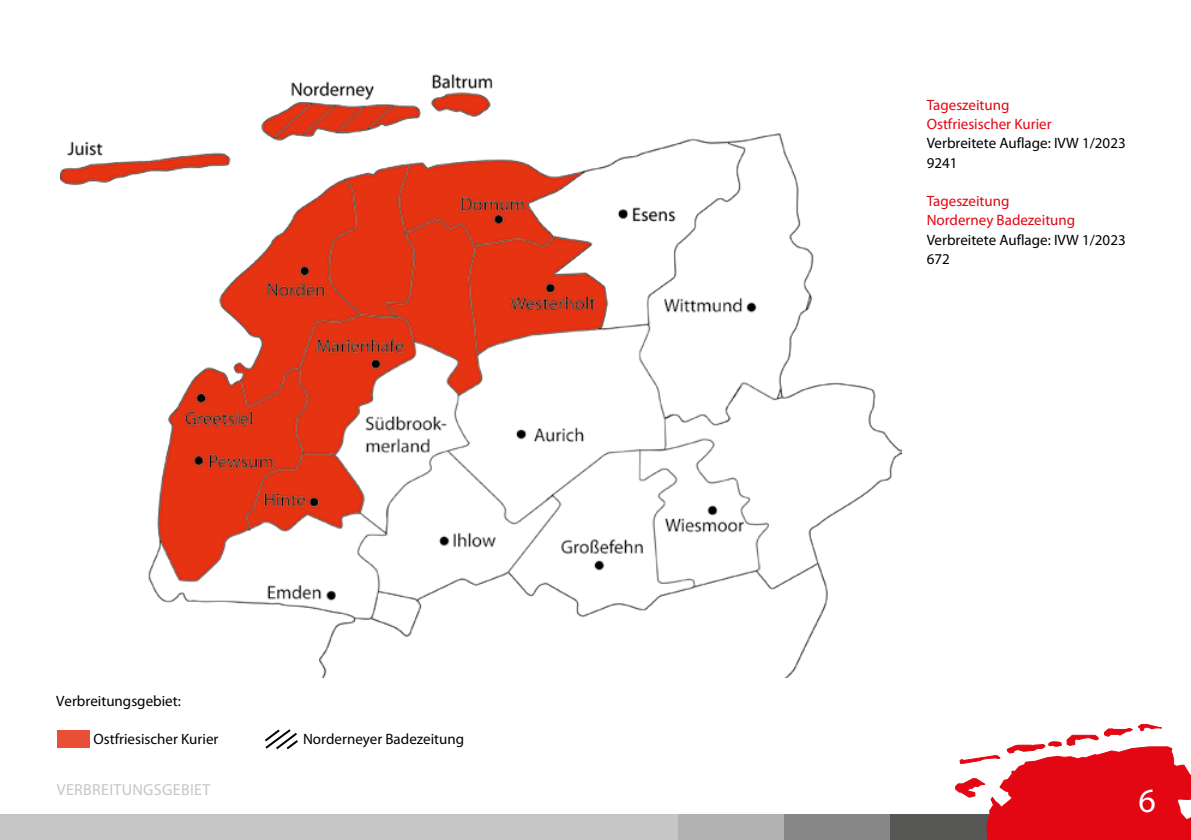
<style>
.page{position:relative;width:1191px;height:840px;background:#fff}
.page>*{position:absolute;margin:0;border:0;box-sizing:border-box;transform-origin:0 0}
.t1{font:34px "Myriad Pro";color:#fff}
.Seiteninhalt{font:16px "Myriad Pro";letter-spacing:.02em;color:#c6c6c6}
.GS{font:15px/19.2px "Myriad Pro";color:#e30613}
.GS-2{font:15px/19.2px "Myriad Pro";color:#000}
.s1{color:#000}
</style>
<div class="page">
<div style="left:0;top:814px;width:678px;height:25px;background:#c6c6c6"></div>
<div style="left:890px;top:814px;width:106px;height:25px;background:#575756"></div>
<div style="left:784px;top:814px;width:106px;height:25px;background:#878787"></div>
<div style="left:678px;top:814px;width:106px;height:25px;background:#b3b2b2"></div>
<svg style="left:955px;top:723px;width:236px;height:116px"></svg>
<img style="left:60px;top:74px;width:841px;height:603px">
<svg style="left:265px;top:729px;width:33px;height:21px"></svg>
<div style="left:57px;top:730px;width:32px;height:17px;background:#e94f35"></div>
<p class="GS-2" style="left:56px;top:690px;width:126px">Verbreitungsgebiet:</p>
<p class="GS-2" style="left:94px;top:729px;width:126px">Ostfriesischer Kurier</p>
<p class="GS-2" style="left:303px;top:729px;width:163px">Norderneyer Badezeitung</p>
<p class="Seiteninhalt" style="left:57px;top:779px;width:155px">VERBREITUNGSGEBIET</p>
<p class="GS" style="left:926px;top:95px;width:200px">Tageszeitung<br>Ostfriesischer Kurier<br><span class="s1">Verbreitete Auflage: IVW 1/2023<br>9241</span></p>
<p class="GS" style="left:926px;top:191px;width:150px">Tageszeitung<br>Norderney Badezeitung</p>
<p class="GS-2" style="left:926px;top:229px;width:200px">Verbreitete Auflage: IVW 1/2023<br>672</p>
<h1 class="t1" style="left:1138px;top:779px;width:19px">6</h1>
</div>
